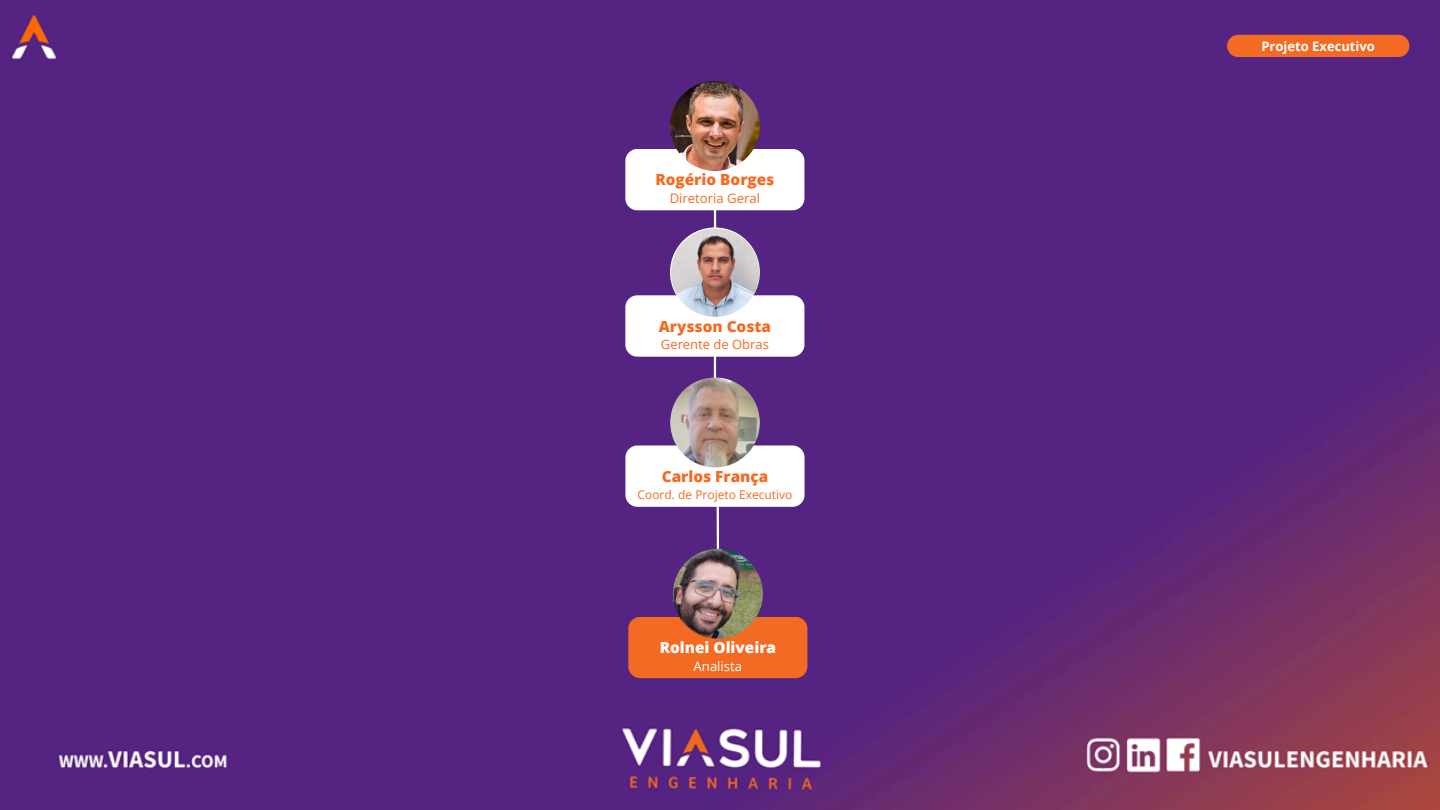
<style>
.page{position:relative;width:1440px;height:810px;background:#fff}
.page>*{position:absolute;margin:0;border:0;box-sizing:border-box;transform-origin:0 0}
.t1{font:800 15.3px "Open Sans";color:#f36b22}
.t2{font:800 15.3px "Open Sans";color:#fff}
.t3{font:13.1px "Open Sans";color:#f36b22}
.t4{font:13.1px "Open Sans";color:#fff}
.t5{font:700 13px "Open Sans";color:#fff}
.t6{font:13px "Open Sans";color:#f36b22}
.t7{font:12px "Open Sans";color:#f36b22}
</style>
<div class="page">
<img style="left:0;top:0;width:1440px;height:810px">
<hr style="left:714px;top:122px;width:2px;height:135px;background:#fff">
<div style="left:625px;top:149px;width:179px;height:61px;background:#fff;border-radius:12px"></div>
<img style="left:670px;top:81px;width:90px;height:90px;border-radius:50%">
<hr style="left:714px;top:272px;width:2px;height:135px;background:#fff">
<div style="left:625px;top:295px;width:179px;height:62px;background:#fff;border-radius:12px"></div>
<img style="left:670px;top:227px;width:90px;height:90px;border-radius:50%">
<svg style="left:715px;top:507px;width:5px;height:42px"></svg>
<div style="left:625px;top:445px;width:179px;height:62px;background:#fff;border-radius:12px"></div>
<img style="left:670px;top:378px;width:90px;height:89px;border-radius:50%">
<div style="left:628px;top:617px;width:179px;height:61px;background:#f36b22;border-radius:12px"></div>
<img style="left:673px;top:549px;width:90px;height:90px;border-radius:50%">
<div style="left:1227px;top:35px;width:182px;height:22px;background:#f36b22;border-radius:11px"></div>
<p class="t1" style="left:655px;top:169px;width:121px">Rogério Borges</p>
<h1 class="t3" style="left:670px;top:189px;width:92px">Diretoria Geral</h1>
<p class="t1" style="left:659px;top:315px;width:114px">Arysson Costa</p>
<p class="t6" style="left:661px;top:335px;width:110px">Gerente de Obras</p>
<h1 class="t1" style="left:662px;top:466px;width:108px">Carlos França</h1>
<p class="t7" style="left:638px;top:486px;width:156px">Coord. de Projeto Executivo</p>
<p class="t2" style="left:660px;top:636px;width:118px">Rolnei Oliveira</p>
<h1 class="t4" style="left:694px;top:657px;width:50px">Analista</h1>
<p class="t5" style="left:1261px;top:37px;width:115px">Projeto Executivo</p>
</div>
